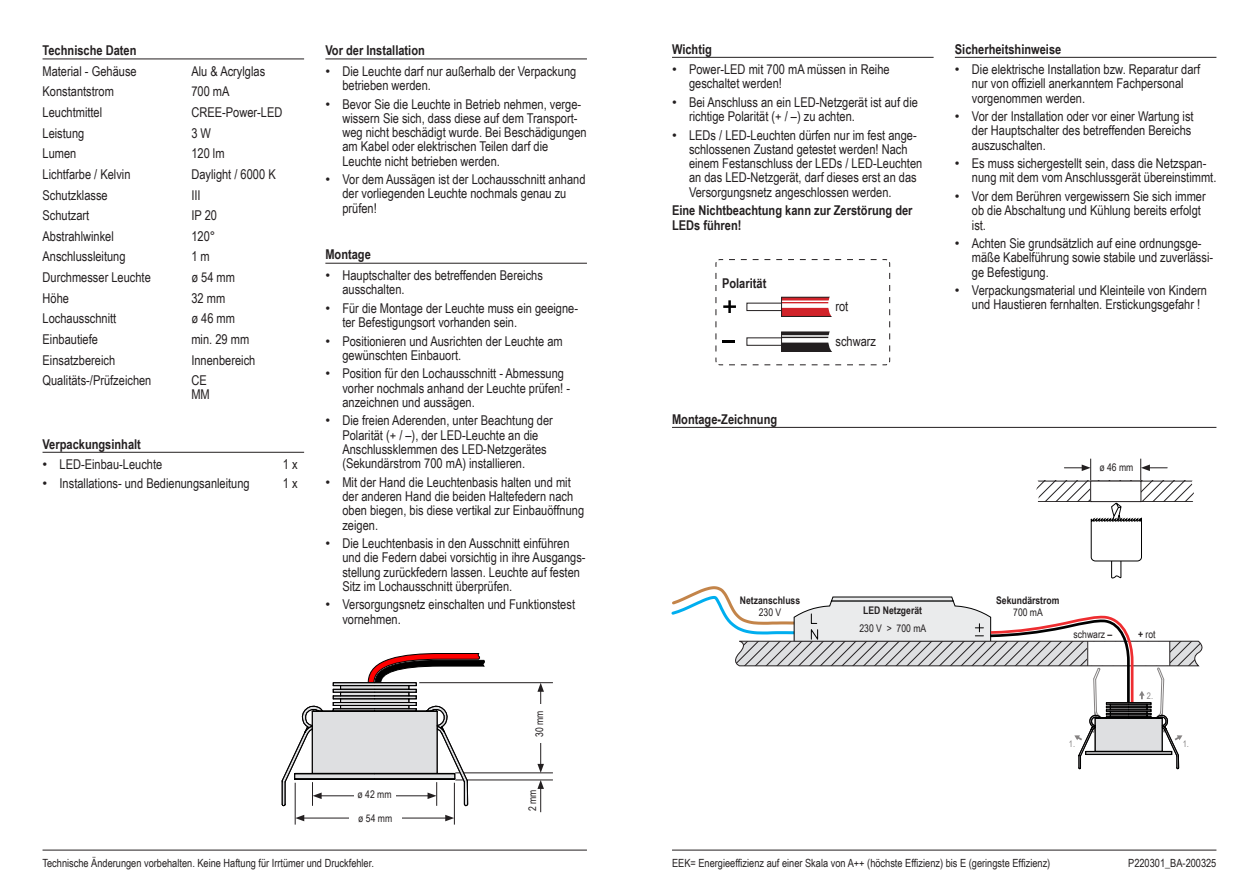
<style>
.page{position:relative;width:1259px;height:893px;background:#fff}
.page>*{position:absolute;margin:0;border:0;box-sizing:border-box;transform-origin:0 0}
.t1{font:13.5px/14.2px "Arial Narrow";color:#231f20}
.t2{font:700 13.5px/14.2px "Arial Narrow";color:#231f20}
.t3{font:11.25px "Arial Narrow";color:#231f20}
.t4{font:10.5px "Arial Narrow";color:#231f20}
.t5{font:700 10.5px "Arial Narrow";color:#231f20}
.t6{font:9px "Arial Narrow";color:#858282}
.s1{font-family:"Arial"}
.s2{font-weight:700}
</style>
<div class="page">
<hr style="left:43px;top:850px;width:544px;height:1px;background:#231f20">
<hr style="left:672px;top:850px;width:544px;height:1px;background:#231f20">
<hr style="left:43px;top:59px;width:261px;height:1px;background:#231f20">
<hr style="left:43px;top:452px;width:261px;height:1px;background:#231f20">
<hr style="left:325px;top:59px;width:262px;height:1px;background:#231f20">
<hr style="left:325px;top:263px;width:262px;height:1px;background:#231f20">
<hr style="left:672px;top:57px;width:261px;height:1px;background:#231f20">
<hr style="left:955px;top:57px;width:261px;height:1px;background:#231f20">
<svg style="left:715px;top:259px;width:175px;height:107px"></svg>
<hr style="left:672px;top:427px;width:544px;height:1px;background:#231f20">
<hr style="left:295px;top:783px;width:1px;height:42px;background:#231f20">
<hr style="left:454px;top:783px;width:1px;height:42px;background:#231f20">
<hr style="left:302px;top:818px;width:146px;height:1px;background:#231f20">
<svg style="left:295px;top:815px;width:9px;height:6px"></svg>
<svg style="left:445px;top:815px;width:9px;height:6px"></svg>
<div style="left:349px;top:810px;width:52px;height:16px;background:#fff"></div>
<hr style="left:455px;top:773px;width:98px;height:1px;background:#231f20">
<hr style="left:455px;top:780px;width:98px;height:1px;background:#231f20">
<hr style="left:419px;top:682px;width:134px;height:1px;background:#231f20">
<hr style="left:540px;top:689px;width:1px;height:77px;background:#231f20">
<svg style="left:537px;top:764px;width:7px;height:9px"></svg>
<svg style="left:537px;top:683px;width:7px;height:9px"></svg>
<svg style="left:537px;top:780px;width:7px;height:32px"></svg>
<div style="left:531px;top:705px;width:17px;height:38px;background:#fff"></div>
<svg style="left:1036px;top:459px;width:158px;height:120px"></svg>
<svg style="left:282px;top:653px;width:204px;height:153px"></svg>
<svg style="left:671px;top:586px;width:532px;height:183px"></svg>
<p class="t2" style="left:43px;top:43px;width:95px">Technische Daten</p>
<p class="t1" style="left:43px;top:64px;width:96px">Material - Gehäuse</p>
<p class="t1" style="left:191px;top:64px;width:75px">Alu &amp; Acrylglas</p>
<p class="t1" style="left:43px;top:84px;width:73px">Konstantstrom</p>
<p class="t1" style="left:191px;top:84px;width:40px">700 mA</p>
<p class="t1" style="left:43px;top:105px;width:61px">Leuchtmittel</p>
<p class="t1" style="left:191px;top:105px;width:93px">CREE-Power-LED</p>
<p class="t1" style="left:43px;top:126px;width:43px">Leistung</p>
<p class="t1" style="left:191px;top:126px;width:21px">3 W</p>
<p class="t1" style="left:43px;top:146px;width:35px">Lumen</p>
<p class="t1" style="left:191px;top:146px;width:35px">120 lm</p>
<p class="t1" style="left:43px;top:167px;width:89px">Lichtfarbe / Kelvin</p>
<p class="t1" style="left:191px;top:167px;width:86px">Daylight / 6000 K</p>
<p class="t1" style="left:43px;top:188px;width:67px">Schutzklasse</p>
<p class="t1" style="left:191px;top:188px;width:11px">III</p>
<p class="t1" style="left:43px;top:208px;width:48px">Schutzart</p>
<p class="t1" style="left:191px;top:208px;width:27px">IP 20</p>
<p class="t1" style="left:43px;top:229px;width:73px">Abstrahlwinkel</p>
<p class="t1" style="left:191px;top:229px;width:25px">120°</p>
<p class="t1" style="left:43px;top:249px;width:85px">Anschlussleitung</p>
<p class="t1" style="left:191px;top:249px;width:20px">1 m</p>
<p class="t1" style="left:43px;top:270px;width:110px">Durchmesser Leuchte</p>
<p class="t1" style="left:191px;top:270px;width:45px">ø 54 mm</p>
<p class="t1" style="left:43px;top:291px;width:28px">Höhe</p>
<p class="t1" style="left:191px;top:291px;width:35px">32 mm</p>
<p class="t1" style="left:43px;top:311px;width:75px">Lochausschnitt</p>
<p class="t1" style="left:191px;top:311px;width:45px">ø 46 mm</p>
<p class="t1" style="left:43px;top:332px;width:57px">Einbautiefe</p>
<p class="t1" style="left:191px;top:332px;width:59px">min. 29 mm</p>
<p class="t1" style="left:43px;top:353px;width:74px">Einsatzbereich</p>
<p class="t1" style="left:191px;top:353px;width:66px">Innenbereich</p>
<p class="t1" style="left:43px;top:373px;width:110px">Qualitäts-/Prüfzeichen</p>
<p class="t1" style="left:191px;top:373px;width:20px">CE<br>MM</p>
<p class="t2" style="left:43px;top:436px;width:100px">Verpackungsinhalt</p>
<p class="t1" style="left:43px;top:457px;width:121px"><span class="s1">•</span> LED-Einbau-Leuchte</p>
<p class="t1" style="left:283px;top:457px;width:16px">1 x</p>
<p class="t1" style="left:43px;top:476px;width:209px"><span class="s1">•</span> Installations- und Bedienungsanleitung</p>
<p class="t1" style="left:283px;top:476px;width:16px">1 x</p>
<p class="t2" style="left:325px;top:43px;width:101px">Vor der Installation</p>
<p class="t1" style="left:342px;top:64px;width:235px;text-indent:-17px"><span class="s1">•</span> Die Leuchte darf nur außerhalb der Verpackung betrieben werden.</p>
<p class="t1" style="left:342px;top:97px;width:246px;text-indent:-17px"><span class="s1">•</span> Bevor Sie die Leuchte in Betrieb nehmen, verge&shy;wissern Sie sich, dass diese auf dem Transport&shy;weg nicht beschädigt wurde. Bei Beschädigungen am Kabel oder elektrischen Teilen darf die Leuchte nicht betrieben werden.</p>
<p class="t1" style="left:342px;top:172px;width:245px;text-indent:-17px"><span class="s1">•</span> Vor dem Aussägen ist der Lochausschnitt anhand der vorliegenden Leuchte nochmals genau zu prüfen!</p>
<p class="t2" style="left:325px;top:247px;width:47px">Montage</p>
<p class="t1" style="left:342px;top:268px;width:202px;text-indent:-17px"><span class="s1">•</span> Hauptschalter des betreffenden Bereichs ausschalten.</p>
<p class="t1" style="left:342px;top:301px;width:237px;text-indent:-17px"><span class="s1">•</span> Für die Montage der Leuchte muss ein geeigne&shy;ter Befestigungsort vorhanden sein.</p>
<p class="t1" style="left:342px;top:334px;width:222px;text-indent:-17px"><span class="s1">•</span> Positionieren und Ausrichten der Leuchte am gewünschten Einbauort.</p>
<p class="t1" style="left:342px;top:366px;width:229px;text-indent:-17px"><span class="s1">•</span> Position für den Lochausschnitt - Abmessung vorher nochmals anhand der Leuchte prüfen! - anzeichnen und aussägen.</p>
<p class="t1" style="left:342px;top:413px;width:212px;text-indent:-17px"><span class="s1">•</span> Die freien Aderenden, unter Beachtung der Polarität (+ / –), der LED-Leuchte an die Anschlussklemmen des LED-Netzgerätes (Sekundärstrom 700 mA) installieren.</p>
<p class="t1" style="left:342px;top:475px;width:243px;text-indent:-17px"><span class="s1">•</span> Mit der Hand die Leuchtenbasis halten und mit der anderen Hand die beiden Haltefedern nach oben biegen, bis diese vertikal zur Einbauöffnung zeigen.</p>
<p class="t1" style="left:342px;top:536px;width:245px;text-indent:-17px"><span class="s1">•</span> Die Leuchtenbasis in den Ausschnitt einführen und die Federn dabei vorsichtig in ihre Ausgangs&shy;stellung zurückfedern lassen. Leuchte auf festen Sitz im Lochausschnitt überprüfen.</p>
<p class="t1" style="left:342px;top:597px;width:234px;text-indent:-17px"><span class="s1">•</span> Versorgungsnetz einschalten und Funktionstest vornehmen.</p>
<p class="t4" style="left:357px;top:788px;width:35px">ø 42 mm</p>
<p class="t4" style="left:358px;top:812px;width:35px">ø 54 mm</p>
<p class="t4" style="left:533px;top:737px;width:28px;rotate:-90deg">30 mm</p>
<p class="t4" style="left:526px;top:811px;width:23px;rotate:-90deg">2 mm</p>
<p class="t2" style="left:672px;top:42px;width:41px">Wichtig</p>
<p class="t1" style="left:689px;top:62px;width:202px;text-indent:-17px"><span class="s1">•</span> Power-LED mit 700 mA müssen in Reihe geschaltet werden!</p>
<p class="t1" style="left:689px;top:95px;width:230px;text-indent:-17px"><span class="s1">•</span> Bei Anschluss an ein LED-Netzgerät ist auf die richtige Polarität (+ / –) zu achten.</p>
<p class="t1" style="left:689px;top:128px;width:235px;text-indent:-17px"><span class="s1">•</span> LEDs / LED-Leuchten dürfen nur im fest ange&shy;schlossenen Zustand getestet werden! Nach einem Festanschluss der LEDs / LED-Leuchten an das LED-Netzgerät, darf dieses erst an das Versorgungsnetz angeschlossen werden.</p>
<p class="t2" style="left:672px;top:203px;width:242px">Eine Nichtbeachtung kann zur Zerstörung der<br>LEDs führen!</p>
<p class="t2" style="left:722px;top:276px;width:46px">Polarität</p>
<p class="t2" style="left:672px;top:412px;width:107px">Montage-Zeichnung</p>
<p class="t1" style="left:835px;top:299px;width:14px">rot</p>
<p class="t1" style="left:835px;top:334px;width:42px">schwarz</p>
<p class="t2" style="left:955px;top:42px;width:108px">Sicherheitshinweise</p>
<p class="t1" style="left:972px;top:62px;width:230px;text-indent:-17px"><span class="s1">•</span> Die elektrische Installation bzw. Reparatur darf nur von offiziell anerkanntem Fachpersonal vorgenommen werden.</p>
<p class="t1" style="left:972px;top:109px;width:223px;text-indent:-17px"><span class="s1">•</span> Vor der Installation oder vor einer Wartung ist der Hauptschalter des betreffenden Bereichs auszuschalten.</p>
<p class="t1" style="left:972px;top:156px;width:246px;text-indent:-17px"><span class="s1">•</span> Es muss sichergestellt sein, dass die Netzspan&shy;nung mit dem vom Anschlussgerät übereinstimmt.</p>
<p class="t1" style="left:972px;top:189px;width:235px;text-indent:-17px"><span class="s1">•</span> Vor dem Berühren vergewissern Sie sich immer ob die Abschaltung und Kühlung bereits erfolgt ist.</p>
<p class="t1" style="left:972px;top:236px;width:243px;text-indent:-17px"><span class="s1">•</span> Achten Sie grundsätzlich auf eine ordnungsge&shy;mäße Kabelführung sowie stabile und zuverlässi&shy;ge Befestigung.</p>
<p class="t1" style="left:972px;top:283px;width:237px;text-indent:-17px"><span class="s1">•</span> Verpackungsmaterial und Kleinteile von Kindern und Haustieren fernhalten. Erstickungsgefahr !</p>
<p class="t4" style="left:1099px;top:461px;width:35px">ø 46 mm</p>
<p class="t5" style="left:740px;top:594px;width:62px">Netzanschluss</p>
<p class="t4" style="left:759px;top:607px;width:24px">230 V</p>
<p class="t5" style="left:863px;top:604px;width:60px">LED Netzgerät</p>
<p class="t4" style="left:859px;top:622px;width:68px">230 V &gt; 700 mA</p>
<p class="t5" style="left:996px;top:594px;width:65px">Sekundärstrom</p>
<p class="t4" style="left:1013px;top:607px;width:31px">700 mA</p>
<p class="t4" style="left:1073px;top:628px;width:40px">schwarz <span class="s2">–</span></p>
<p class="t4" style="left:1138px;top:628px;width:19px"><span class="s2">+</span> rot</p>
<p class="t6" style="left:1147px;top:691px;width:8px">2.</p>
<p class="t6" style="left:1069px;top:739px;width:8px">1.</p>
<p class="t6" style="left:1182px;top:739px;width:8px">1.</p>
<p class="t3" style="left:43px;top:857px;width:333px">Technische Änderungen vorbehalten. Keine Haftung für Irrtümer und Druckfehler.</p>
<p class="t3" style="left:672px;top:857px;width:380px">EEK= Energieeffizienz auf einer Skala von A++ (höchste Effizienz) bis E (geringste Effizienz)</p>
<p class="t3" style="left:1128px;top:857px;width:90px">P220301_BA-200325</p>
</div>
